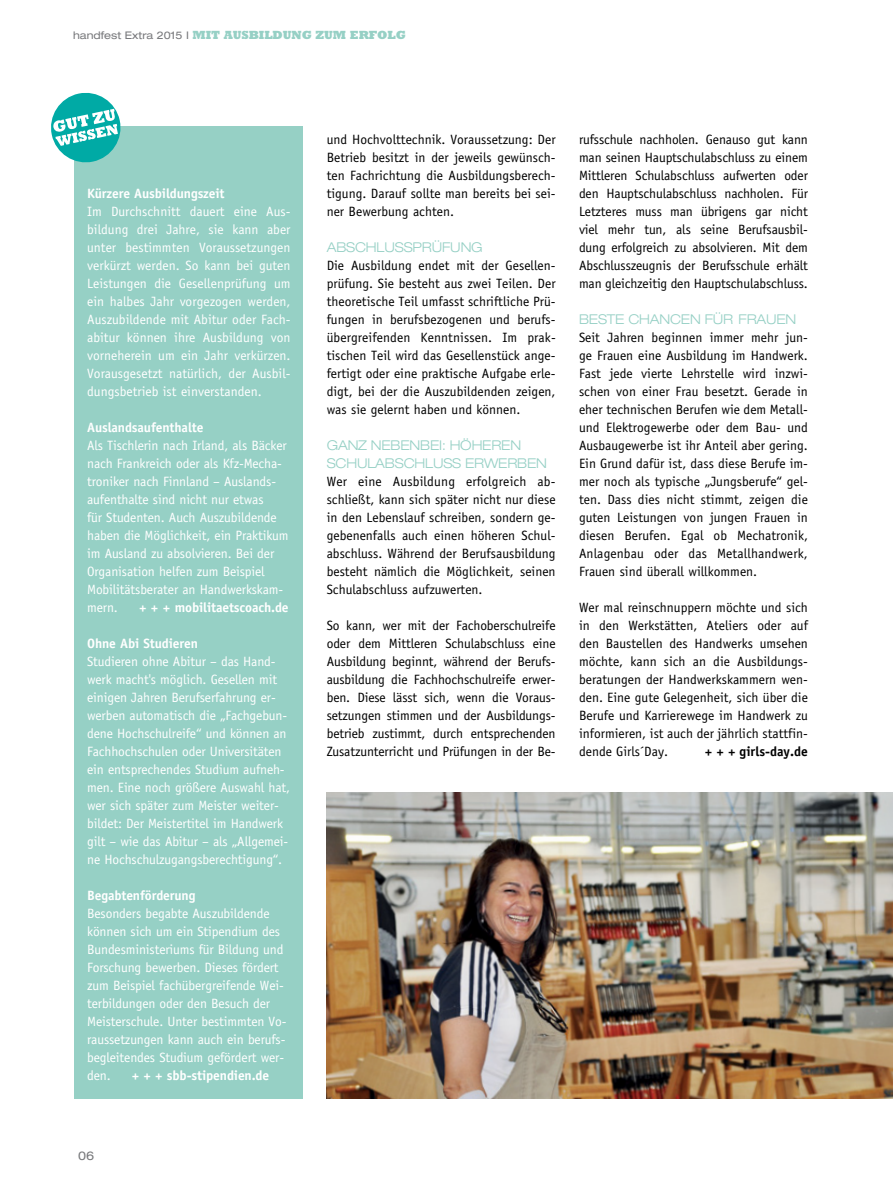
<style>
.page{position:relative;width:893px;height:1191px;background:#fff}
.page>*{position:absolute;margin:0;border:0;box-sizing:border-box;transform-origin:0 0}
.t1{font:13.5px/18px "Officina Sans Std";color:#000;text-align:justify}
.t2{font:13.5px/18px "Officina Sans Std";letter-spacing:-.01em;color:#fff}
.t3{font:700 13.5px "Officina Sans Std";letter-spacing:-.01em;color:#fff}
.t4{font:300 expanded 13.5px/18px "Helvetica Neue LT Std";letter-spacing:-.01em;color:#96d0c5}
.t5{font:700 13.5px "Officina Sans Std";color:#000}
.t6{font:800 12px "Rockwell Std";letter-spacing:-.01em;color:#96d0c5}
.t7{font:expanded 12px "Helvetica Neue LT Std";color:#77787b}
.s1{font-family:"Helvetica Neue LT Std";font-weight:400;font-stretch:expanded;font-size:10.5px;color:#77787b}
</style>
<div class="page">
<div style="left:74px;top:126px;width:229px;height:972px;background:#96d0c5"></div>
<svg style="left:51px;top:92px;width:70px;height:71px"></svg>
<img style="left:327px;top:792px;width:566px;height:306px">
<p class="t6" style="left:73px;top:28px;width:334px"><span class="s1">handfest Extra 2015 I</span> MIT AUSBILDUNG ZUM ERFOLG</p>
<p class="t3" style="left:87px;top:185px;width:139px">Kürzere Ausbildungszeit</p>
<p class="t2" style="left:87px;top:202px;width:205px;text-align:justify">Im Durchschnitt dauert eine Aus&shy;bildung drei Jahre, sie kann aber unter bestimmten Voraussetzungen verkürzt werden. So kann bei guten Leistungen die Gesellenprüfung um ein halbes Jahr vorgezogen werden, Auszubildende mit Abitur oder Fach&shy;abitur können ihre Ausbildung von vorneherein um ein Jahr verkürzen.<br>Vorausgesetzt natürlich, der Ausbil&shy;dungsbetrieb ist einverstanden.</p>
<p class="t3" style="left:87px;top:419px;width:118px">Auslandsaufenthalte</p>
<p class="t2" style="left:87px;top:436px;width:203px">Als Tischlerin nach Irland, als Bäcker nach Frankreich oder als Kfz-Mecha&shy;troniker nach Finnland – Auslands&shy;aufenthalte sind nicht nur etwas<br>für Studenten. Auch Auszubildende haben die Möglichkeit, ein Praktikum im Ausland zu absolvieren. Bei der<br>Organisation helfen zum Beispiel<br>Mobilitätsberater an Handwerkskam&shy;mern.</p>
<p class="t3" style="left:139px;top:599px;width:151px">+ + + mobilitaetscoach.de</p>
<p class="t3" style="left:87px;top:635px;width:112px">Ohne Abi Studieren</p>
<p class="t2" style="left:87px;top:652px;width:204px">Studieren ohne Abitur – das Hand&shy;werk macht's möglich. Gesellen mit einigen Jahren Berufserfahrung er&shy;werben automatisch die „Fachgebun&shy;dene Hochschulreife“ und können an Fachhochschulen oder Universitäten ein entsprechendes Studium aufneh&shy;men. Eine noch größere Auswahl hat, wer sich später zum Meister weiter&shy;bildet: Der Meistertitel im Handwerk gilt – wie das Abitur – als „Allgemei&shy;ne Hochschulzugangsberechtigung“.</p>
<p class="t3" style="left:87px;top:887px;width:110px">Begabtenförderung</p>
<p class="t2" style="left:87px;top:904px;width:201px">Besonders begabte Auszubildende können sich um ein Stipendium des<br>Bundesministeriums für Bildung und<br>Forschung bewerben. Dieses fördert zum Beispiel fachübergreifende Wei&shy;terbildungen oder den Besuch der<br>Meisterschule. Unter bestimmten Vo&shy;raussetzungen kann auch ein berufs&shy;begleitendes Studium gefördert wer&shy;den.</p>
<p class="t3" style="left:132px;top:1067px;width:139px">+ + + sbb-stipendien.de</p>
<p class="t7" style="left:78px;top:1148px;width:18px">06</p>
<p class="t1" style="left:327px;top:130px;width:230px">und Hochvolttechnik. Voraussetzung: Der Betrieb besitzt in der jeweils gewünsch&shy;ten Fachrichtung die Ausbildungsberech&shy;tigung. Darauf sollte man bereits bei sei&shy;ner Bewerbung achten.</p>
<p class="t4" style="left:327px;top:238px;width:158px">ABSCH LUSSPRÜFUNG</p>
<p class="t1" style="left:327px;top:256px;width:231px">Die Ausbildung endet mit der Gesellen&shy;prüfung. Sie besteht aus zwei Teilen. Der theoretische Teil umfasst schriftliche Prü&shy;fungen in berufsbezogenen und berufs&shy;übergreifenden Kenntnissen. Im prak&shy;tischen Teil wird das Gesellenstück ange&shy;fertigt oder eine praktische Aufgabe erle&shy;digt, bei der die Auszubildenden zeigen, was sie gelernt haben und können.</p>
<p class="t4" style="left:327px;top:436px;width:12px">GAN</p>
<p class="t4" style="left:327px;top:436px;width:194px;text-indent:32px">Z N EBENBEI: HÖH EREN<br>SCHULABS</p>
<p class="t4" style="left:404px;top:454px;width:143px">CH LUSS ERWERBEN</p>
<p class="t1" style="left:327px;top:472px;width:230px">Wer eine Ausbildung erfolgreich ab&shy;schließt, kann sich später nicht nur diese in den Lebenslauf schreiben, sondern ge&shy;gebenenfalls auch einen höheren Schul&shy;abschluss. Während der Berufsausbildung besteht nämlich die Möglichkeit, seinen Schulabschluss aufzuwerten.</p>
<p class="t1" style="left:327px;top:616px;width:230px">So kann, wer mit der Fachoberschulreife oder dem Mittleren Schulabschluss eine Ausbildung beginnt, während der Berufs&shy;ausbildung die Fachhochschulreife erwer&shy;ben. Diese lässt sich, wenn die Voraus&shy;setzungen stimmen und der Ausbildungs&shy;betrieb zustimmt, durch entsprechenden Zusatzunterricht und Prüfungen in der Be-</p>
<p class="t1" style="left:579px;top:130px;width:230px">rufsschule nachholen. Genauso gut kann man seinen Hauptschulabschluss zu einem Mittleren Schulabschluss aufwerten oder den Hauptschulabschluss nachholen. Für Letzteres muss man übrigens gar nicht viel mehr tun, als seine Berufsausbil&shy;dung erfolgreich zu absolvieren. Mit dem Abschlusszeugnis der Berufsschule erhält man gleichzeitig den Hauptschulabschluss.</p>
<p class="t4" style="left:579px;top:310px;width:61px">BESTE CHAN</p>
<p class="t4" style="left:670px;top:310px;width:126px">CEN FÜR FRAUEN</p>
<p class="t1" style="left:579px;top:328px;width:230px">Seit Jahren beginnen immer mehr jun&shy;ge Frauen eine Ausbildung im Handwerk.<br>Fast jede vierte Lehrstelle wird inzwi&shy;schen von einer Frau besetzt. Gerade in eher technischen Berufen wie dem Metall&shy;und Elektrogewerbe oder dem Bau- und Ausbaugewerbe ist ihr Anteil aber gering.<br>Ein Grund dafür ist, dass diese Berufe im&shy;mer noch als typische „Jungsberufe“ gel&shy;ten. Dass dies nicht stimmt, zeigen die guten Leistungen von jungen Frauen in diesen Berufen. Egal ob Mechatronik, Anlagenbau oder das Metallhandwerk, Frauen sind überall willkommen.</p>
<p class="t1" style="left:579px;top:598px;width:230px">Wer mal reinschnuppern möchte und sich in den Werkstätten, Ateliers oder auf den Baustellen des Handwerks umsehen möchte, kann sich an die Ausbildungs&shy;beratungen der Handwerkskammern wen&shy;den. Eine gute Gelegenheit, sich über die Berufe und Karrierewege im Handwerk zu informieren, ist auch der jährlich stattfin&shy;dende Girls´Day.</p>
<p class="t5" style="left:705px;top:743px;width:105px">+ + + girls-day.de</p>
</div>
